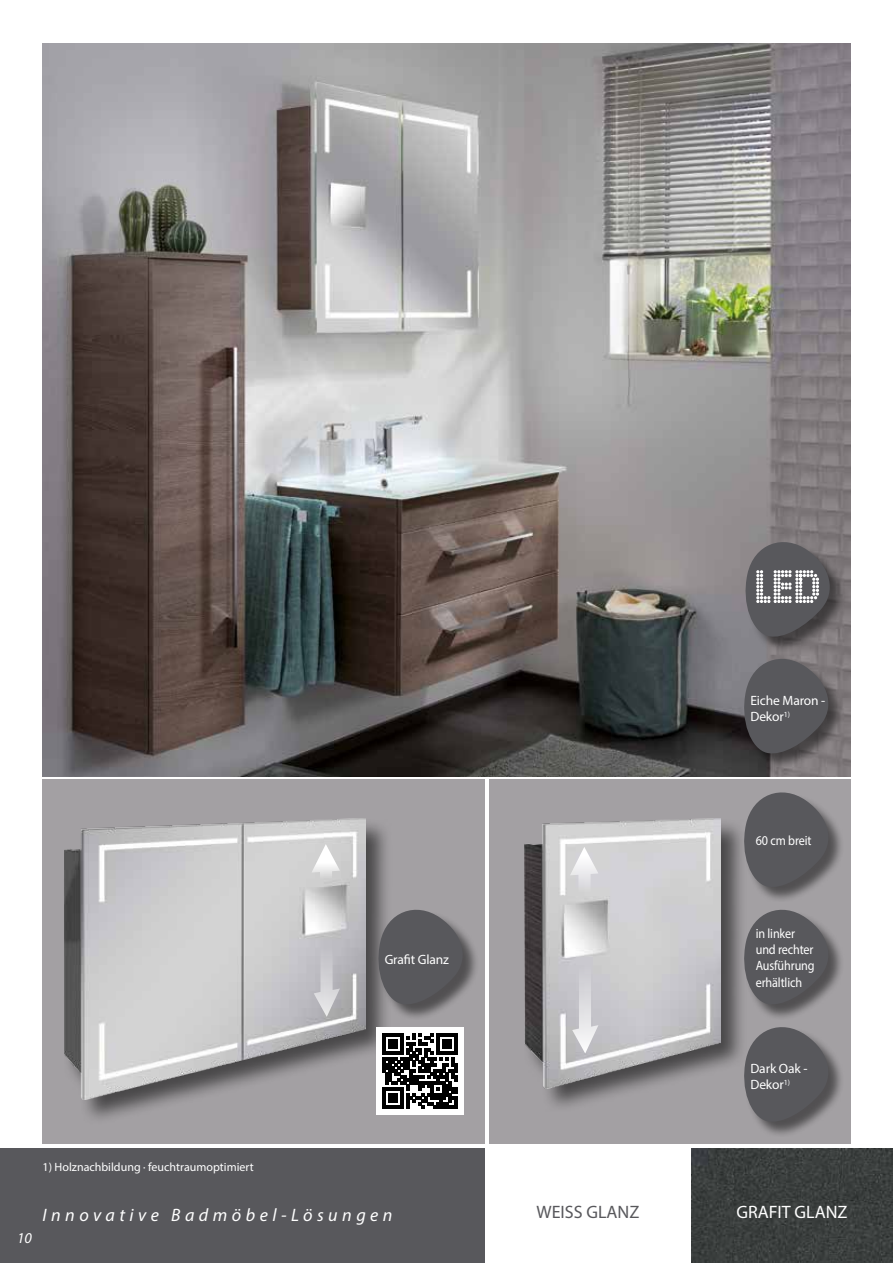
<style>
.page{position:relative;width:893px;height:1263px;background:#fff}
.page>*{position:absolute;margin:0;border:0;box-sizing:border-box;transform-origin:0 0}
.t1{font:italic 18px "Myriad Pro";letter-spacing:.25em;color:#fff}
.t2{font:18px "Myriad Pro";color:#fff}
.t3{font:18px "Myriad Pro";color:#58585c}
.t4{font:italic 15px "Myriad Pro";color:#fff}
.t5{font:13.5px/16.2px "Myriad Pro";letter-spacing:-.01em;color:#fff;scale:.9 1}
.t6{font:13.5px/16.2px "Myriad Pro";letter-spacing:-.01em;color:#fff}
.t7{font:12px "Myriad Pro";color:#fff}
</style>
<div class="page">
<div style="left:0;top:1148px;width:485px;height:115px;background:#58585c"></div>
<div style="left:43px;top:780px;width:442px;height:364px;background:#a3a0a3"></div>
<div style="left:489px;top:780px;width:361px;height:364px;background:#a3a0a3"></div>
<div style="left:63px;top:818px;width:329px;height:308px;background:#000;opacity:.55"></div>
<img style="left:64px;top:819px;width:302px;height:281px">
<div style="left:523px;top:818px;width:225px;height:296px;background:#000;opacity:.55"></div>
<img style="left:524px;top:819px;width:197px;height:269px">
<img style="left:691px;top:1148px;width:202px;height:115px">
<img style="left:43px;top:43px;width:807px;height:733px">
<div style="left:746px;top:543px;width:100px;height:110px;background:#000;opacity:.5"></div>
<svg style="left:746px;top:542px;width:84px;height:95px;background:#6d6c6f"></svg>
<div style="left:745px;top:1028px;width:100px;height:110px;background:#000;opacity:.5"></div>
<svg style="left:744px;top:1027px;width:84px;height:95px;background:#636266"></svg>
<div style="left:745px;top:660px;width:100px;height:110px;background:#000;opacity:.5"></div>
<svg style="left:744px;top:659px;width:84px;height:94px;background:#5a595d"></svg>
<div style="left:745px;top:910px;width:100px;height:111px;background:#000;opacity:.5"></div>
<svg style="left:744px;top:910px;width:84px;height:94px;background:#626266"></svg>
<div style="left:745px;top:793px;width:100px;height:110px;background:#000;opacity:.5"></div>
<svg style="left:744px;top:792px;width:84px;height:95px;background:#636366"></svg>
<div style="left:379px;top:910px;width:100px;height:111px;background:#000;opacity:.5"></div>
<svg style="left:378px;top:910px;width:85px;height:94px;background:#616164"></svg>
<svg style="left:311px;top:844px;width:29px;height:40px"></svg>
<svg style="left:570px;top:847px;width:28px;height:46px"></svg>
<svg style="left:314px;top:947px;width:26px;height:70px;background:#c3c3c7"></svg>
<svg style="left:572px;top:965px;width:26px;height:88px;background:#d1d0d4"></svg>
<div style="left:376px;top:1027px;width:87px;height:87px;background:#fff"></div>
<hr style="left:382px;top:1033px;width:3px;height:21px;background:#000">
<hr style="left:382px;top:1057px;width:3px;height:15px;background:#000">
<hr style="left:382px;top:1087px;width:3px;height:21px;background:#000">
<svg style="left:385px;top:1033px;width:72px;height:75px"></svg>
<p class="t6" style="left:385px;top:951px;width:66px">Grafit Glanz</p>
<p class="t4" style="left:17px;top:1229px;width:16px">10</p>
<p class="t7" style="left:43px;top:1160px;width:213px">1) Holznachbildung · feuchtraumoptimiert</p>
<h1 class="t1" style="left:43px;top:1204px;width:352px">Innovative Badmöbel-Lösungen</h1>
<p class="t6" style="left:750px;top:692px;width:76px">Eiche Maron -<br>Dekor<sup>1)</sup></p>
<p class="t5" style="left:756px;top:832px;width:63px">60 cm breit</p>
<p class="t5" style="left:756px;top:925px;width:67px">in linker und rechter<br>Ausführung erhältlich</p>
<p class="t6" style="left:750px;top:1060px;width:59px">Dark Oak -<br>Dekor<sup>1)</sup></p>
<h1 class="t3" style="left:536px;top:1201px;width:104px">WEISS GLANZ</h1>
<h1 class="t2" style="left:736px;top:1201px;width:113px">GRAFIT GLANZ</h1>
</div>
